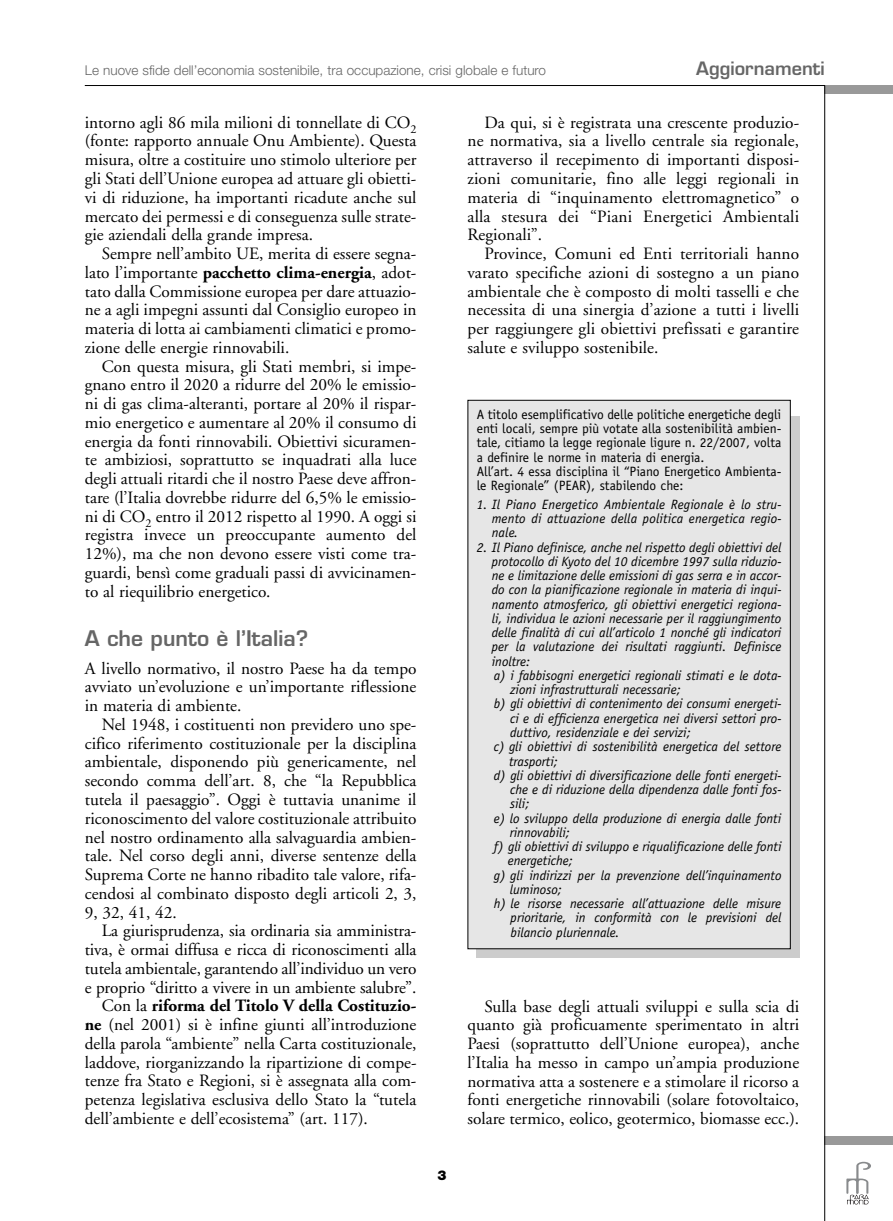
<style>
.page{position:relative;width:893px;height:1221px;background:#fff}
.page>*{position:absolute;margin:0;border:0;box-sizing:border-box;transform-origin:0 0}
.t1{font:600 21px "Eurostile";color:#666}
.t2{font:600 18px "Eurostile";color:#666}
.t3{font:17.25px/18.8px "Adobe Garamond";color:#000;text-align:justify}
.t4{font:700 17.25px "Adobe Garamond";color:#000}
.t5{font:italic 13.5px/14.2px "Officina Sans";color:#000;text-align:justify}
.t6{font:13.5px/14.2px "Officina Sans";color:#000}
.t7{font:300 13.5px "Helvetica Neue";color:#666}
.t8{font:900 13.5px "Helvetica Neue";color:#000}
.s1{font-weight:700}
.s2{font-weight:400}
</style>
<div class="page">
<svg style="left:846px;top:1161px;width:25px;height:43px"></svg>
<div style="left:825px;top:85px;width:68px;height:9px;background:#999"></div>
<hr style="left:85px;top:85px;width:740px;height:1px;background:#000">
<div style="left:825px;top:1136px;width:68px;height:8px;background:#999"></div>
<hr style="left:824px;top:85px;width:1px;height:1135px;background:#000">
<svg style="left:476px;top:416px;width:323px;height:541px;background:#b8b8b8"></svg>
<div style="left:468px;top:400px;width:322px;height:548px;background:#e6e6e6"></div>
<p class="t7" style="left:85px;top:65px;width:463px">Le nuove sfide dell’economia sostenibile, tra occupazione, crisi globale e futuro</p>
<p class="t2" style="left:696px;top:61px;width:130px">Aggiornamenti</p>
<p class="t3" style="left:85px;top:114px;width:333px">intorno agli 86 mila milioni di tonnellate di CO<sub>2 </sub>(fonte: rapporto annuale Onu Ambiente). Questa misura, oltre a costituire uno stimolo ulteriore per gli Stati dell’Unione europea ad attuare gli obietti&shy;vi di riduzione, ha importanti ricadute anche sul mercato dei permessi e di conseguenza sulle strate&shy;gie aziendali della grande impresa.</p>
<p class="t3" style="left:85px;top:246px;width:333px;text-indent:17px">Sempre nell’ambito UE, merita di essere segna&shy;lato l’importante <span class="s1">pacchetto clima-energia</span>, adot&shy;tato dalla Commissione europea per dare attuazio&shy;ne a agli impegni assunti dal Consiglio europeo in materia di lotta ai cambiamenti climatici e promo&shy;zione delle energie rinnovabili.</p>
<p class="t3" style="left:85px;top:358px;width:333px;text-indent:17px">Con questa misura, gli Stati membri, si impe&shy;gnano entro il 2020 a ridurre del 20% le emissio&shy;ni di gas clima-alteranti, portare al 20% il rispar&shy;mio energetico e aumentare al 20% il consumo di energia da fonti rinnovabili. Obiettivi sicuramen&shy;te ambiziosi, soprattutto se inquadrati alla luce degli attuali ritardi che il nostro Paese deve affron&shy;tare (l’Italia dovrebbe ridurre del 6,5% le emissio&shy;ni di CO<sub>2</sub> entro il 2012 rispetto al 1990. A oggi si registra invece un preoccupante aumento del 12%), ma che non devono essere visti come tra&shy;guardi, bensì come graduali passi di avvicinamen&shy;to al riequilibrio energetico.</p>
<p class="t1" style="left:85px;top:629px;width:225px">A che punto è l’Italia?</p>
<p class="t3" style="left:85px;top:660px;width:333px">A livello normativo, il nostro Paese ha da tempo avviato un’evoluzione e un’importante riflessione in materia di ambiente.</p>
<p class="t3" style="left:85px;top:716px;width:333px;text-indent:17px">Nel 1948, i costituenti non previdero uno spe&shy;cifico riferimento costituzionale per la disciplina ambientale, disponendo più genericamente, nel secondo comma dell’art. 8, che “la Repubblica tutela il paesaggio”. Oggi è tuttavia unanime il riconoscimento del valore costituzionale attribuito nel nostro ordinamento alla salvaguardia ambien&shy;tale. Nel corso degli anni, diverse sentenze della Suprema Corte ne hanno ribadito tale valore, rifa&shy;cendosi al combinato disposto degli articoli 2, 3, 9, 32, 41, 42.</p>
<p class="t3" style="left:102px;top:923px;width:316px">La giurisprudenza, sia ordinaria sia amministra-</p>
<p class="t3" style="left:85px;top:941px;width:333px">tiva, è ormai diffusa e ricca di riconoscimenti alla</p>
<p class="t3" style="left:85px;top:960px;width:333px">tutela ambientale, garantendo all’individuo un vero</p>
<p class="t3" style="left:85px;top:979px;width:333px">e proprio “diritto a vivere in un ambiente salubre”.</p>
<p class="t4" style="left:102px;top:998px;width:316px"><span class="s2">Con la</span> riforma del Titolo V della Costituzio-</p>
<p class="t3" style="left:85px;top:1016px;width:333px"><span class="s1">ne</span> (nel 2001) si è infine giunti all’introduzione</p>
<p class="t3" style="left:85px;top:1035px;width:333px">della parola “ambiente” nella Carta costituzionale,</p>
<p class="t3" style="left:85px;top:1054px;width:333px">laddove, riorganizzando la ripartizione di compe-</p>
<p class="t3" style="left:85px;top:1073px;width:333px">tenze fra Stato e Regioni, si è assegnata alla com-</p>
<p class="t3" style="left:85px;top:1091px;width:333px">petenza legislativa esclusiva dello Stato la “tutela</p>
<p class="t3" style="left:85px;top:1110px;width:285px">dell’ambiente e dell’ecosistema” (art. 117).</p>
<p class="t3" style="left:467px;top:114px;width:333px;text-indent:17px">Da qui, si è registrata una crescente produzio&shy;ne normativa, sia a livello centrale sia regionale, attraverso il recepimento di importanti disposi&shy;zioni comunitarie, fino alle leggi regionali in materia di “inquinamento elettromagnetico” o alla stesura dei “Piani Energetici Ambientali Regionali”.</p>
<p class="t3" style="left:467px;top:246px;width:333px;text-indent:17px">Province, Comuni ed Enti territoriali hanno varato specifiche azioni di sostegno a un piano ambientale che è composto di molti tasselli e che necessita di una sinergia d’azione a tutti i livelli per raggiungere gli obiettivi prefissati e garantire salute e sviluppo sostenibile.</p>
<p class="t6" style="left:477px;top:408px;width:306px">A titolo esemplificativo delle politiche energetiche degli enti locali, sempre più votate alla sostenibilità ambien&shy;tale, citiamo la legge regionale ligure n. 22/2007, volta a definire le norme in materia di energia.<br>All’art. 4 essa disciplina il “Piano Energetico Ambienta&shy;le Regionale” (PEAR), stabilendo che:</p>
<p class="t5" style="left:492px;top:498px;width:291px;text-indent:-15px">1. Il Piano Energetico Ambientale Regionale è lo stru&shy;mento di attuazione della politica energetica regio&shy;nale.</p>
<p class="t5" style="left:477px;top:541px;width:306px">2. Il Piano definisce, anche nel rispetto degli obiettivi del</p>
<p class="t5" style="left:492px;top:555px;width:291px">protocollo di Kyoto del 10 dicembre 1997 sulla riduzio-</p>
<p class="t5" style="left:492px;top:569px;width:291px">ne e limitazione delle emissioni di gas serra e in accor-</p>
<p class="t5" style="left:492px;top:583px;width:291px">do con la pianificazione regionale in materia di inqui-</p>
<p class="t5" style="left:492px;top:598px;width:291px">namento atmosferico, gli obiettivi energetici regiona-</p>
<p class="t5" style="left:492px;top:612px;width:291px">li, individua le azioni necessarie per il raggiungimento</p>
<p class="t5" style="left:492px;top:626px;width:291px">delle finalità di cui all’articolo 1 nonché gli indicatori</p>
<p class="t5" style="left:492px;top:640px;width:291px">per la valutazione dei risultati raggiunti. Definisce</p>
<p class="t5" style="left:492px;top:655px;width:40px">inoltre:</p>
<p class="t5" style="left:494px;top:669px;width:289px">a) i fabbisogni energetici regionali stimati e le dota-</p>
<p class="t5" style="left:510px;top:683px;width:172px">zioni infrastrutturali necessarie;</p>
<p class="t5" style="left:494px;top:697px;width:289px">b) gli obiettivi di contenimento dei consumi energeti-</p>
<p class="t5" style="left:510px;top:712px;width:273px">ci e di efficienza energetica nei diversi settori pro-</p>
<p class="t5" style="left:510px;top:726px;width:182px">duttivo, residenziale e dei servizi;</p>
<p class="t5" style="left:494px;top:740px;width:289px">c) gli obiettivi di sostenibilità energetica del settore</p>
<p class="t5" style="left:509px;top:755px;width:50px">trasporti;</p>
<p class="t5" style="left:494px;top:769px;width:289px">d) gli obiettivi di diversificazione delle fonti energeti-</p>
<p class="t5" style="left:510px;top:783px;width:273px">che e di riduzione della dipendenza dalle fonti fos-</p>
<p class="t5" style="left:510px;top:797px;width:21px">sili;</p>
<p class="t5" style="left:494px;top:812px;width:289px">e) lo sviluppo della produzione di energia dalle fonti</p>
<p class="t5" style="left:510px;top:826px;width:62px">rinnovabili;</p>
<p class="t5" style="left:494px;top:840px;width:289px">f) gli obiettivi di sviluppo e riqualificazione delle fonti</p>
<p class="t5" style="left:508px;top:854px;width:66px">energetiche;</p>
<p class="t5" style="left:494px;top:869px;width:289px">g) gli indirizzi per la prevenzione dell’inquinamento</p>
<p class="t5" style="left:510px;top:883px;width:53px">luminoso;</p>
<p class="t5" style="left:494px;top:897px;width:289px">h) le risorse necessarie all’attuazione delle misure</p>
<p class="t5" style="left:510px;top:911px;width:272px">prioritarie, in conformità con le previsioni del</p>
<p class="t5" style="left:510px;top:926px;width:110px">bilancio pluriennale.</p>
<p class="t3" style="left:467px;top:998px;width:333px;text-indent:17px">Sulla base degli attuali sviluppi e sulla scia di quanto già proficuamente sperimentato in altri Paesi (soprattutto dell’Unione europea), anche l’Italia ha messo in campo un’ampia produzione normativa atta a sostenere e a stimolare il ricorso a fonti energetiche rinnovabili (solare fotovoltaico, solare termico, eolico, geotermico, biomasse ecc.).</p>
<p class="t8" style="left:437px;top:1170px;width:11px">3</p>
</div>
